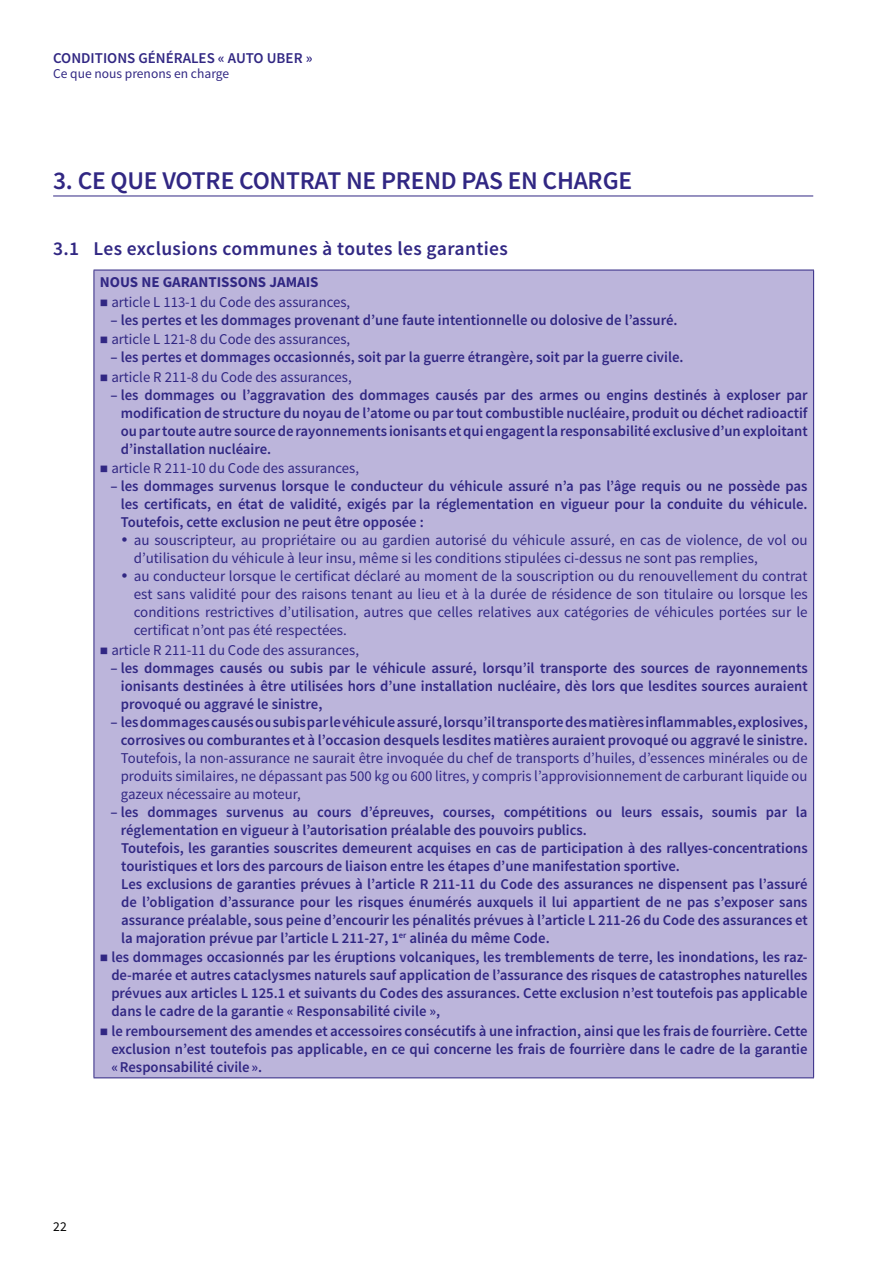
<style>
.page{position:relative;width:893px;height:1263px;background:#fff}
.page>*{position:absolute;margin:0;border:0;box-sizing:border-box;transform-origin:0 0}
.t1{font:600 25.5px "Source Sans Pro";letter-spacing:-.01em;color:#312783}
.t2{font:600 19.5px "Source Sans Pro";letter-spacing:.02em;color:#312783}
.t3{font:600 15px/18px "Source Sans Pro";color:#312783;text-align:justify}
.t4{font:15px/18px "Source Sans Pro";color:#312783;text-align:justify}
.t5{font:700 15px "Source Sans Pro";color:#312783}
.t6{font:13.5px "Source Sans Pro";color:#312783}
.t7{font:13.5px "Source Sans Pro";color:#000}
</style>
<div class="page">
<hr style="left:53px;top:196px;width:760px;height:1px;background:#312783">
<div style="left:94px;top:270px;width:720px;height:808px;background:#bcb5db"></div>
<hr style="left:94px;top:270px;width:720px;height:1px;background:#312783">
<hr style="left:94px;top:270px;width:1px;height:807px;background:#312783">
<hr style="left:813px;top:270px;width:1px;height:807px;background:#312783">
<hr style="left:94px;top:1077px;width:720px;height:1px;background:#312783">
<p class="t3" style="left:53px;top:50px;width:261px">CONDITIONS GÉNÉRALES « AUTO UBER »</p>
<p class="t6" style="left:53px;top:66px;width:178px">Ce que nous prenons en charge</p>
<h1 class="t1" style="left:53px;top:165px;width:580px">3. CE QUE VOTRE CONTRAT NE PREND PAS EN CHARGE</h1>
<h2 class="t2" style="left:53px;top:236px;width:456px">3.1 Les exclusions communes à toutes les garanties</h2>
<p class="t5" style="left:100px;top:273px;width:220px">NOUS NE GARANTISSONS JAMAIS</p>
<p class="t4" style="left:100px;top:293px;width:252px">■ article L 113-1 du Code des assurances,</p>
<p class="t3" style="left:111px;top:311px;width:568px">– les pertes et les dommages provenant d’une faute intentionnelle ou dolosive de l’assuré.</p>
<p class="t4" style="left:100px;top:331px;width:252px">■ article L 121-8 du Code des assurances,</p>
<p class="t3" style="left:111px;top:349px;width:574px">– les pertes et dommages occasionnés, soit par la guerre étrangère, soit par la guerre civile.</p>
<p class="t4" style="left:100px;top:368px;width:253px">■ article R 211-8 du Code des assurances,</p>
<p class="t3" style="left:121px;top:386px;width:688px;text-indent:-10px">– les dommages ou l’aggravation des dommages causés par des armes ou engins destinés à exploser par modification de structure du noyau de l’atome ou par tout combustible nucléaire, produit ou déchet radioactif ou par toute autre source de rayonnements ionisants et qui engagent la responsabilité exclusive d’un exploitant d’installation nucléaire.</p>
<p class="t4" style="left:100px;top:460px;width:261px">■ article R 211-10 du Code des assurances,</p>
<p class="t3" style="left:121px;top:478px;width:688px;text-indent:-10px">– les dommages survenus lorsque le conducteur du véhicule assuré n’a pas l’âge requis ou ne possède pas les certificats, en état de validité, exigés par la réglementation en vigueur pour la conduite du véhicule.<br>Toutefois, cette exclusion ne peut être opposée :</p>
<p class="t4" style="left:134px;top:532px;width:675px;text-indent:-12px">• au souscripteur, au propriétaire ou au gardien autorisé du véhicule assuré, en cas de violence, de vol ou d’utilisation du véhicule à leur insu, même si les conditions stipulées ci-dessus ne sont pas remplies,</p>
<p class="t4" style="left:134px;top:568px;width:676px;text-indent:-12px">• au conducteur lorsque le certificat déclaré au moment de la souscription ou du renouvellement du contrat est sans validité pour des raisons tenant au lieu et à la durée de résidence de son titulaire ou lorsque les conditions restrictives d’utilisation, autres que celles relatives aux catégories de véhicules portées sur le certificat n’ont pas été respectées.</p>
<p class="t4" style="left:100px;top:641px;width:261px">■ article R 211-11 du Code des assurances,</p>
<p class="t3" style="left:121px;top:659px;width:688px;text-indent:-10px">– les dommages causés ou subis par le véhicule assuré, lorsqu’il transporte des sources de rayonnements ionisants destinées à être utilisées hors d’une installation nucléaire, dès lors que lesdites sources auraient provoqué ou aggravé le sinistre,</p>
<p class="t3" style="left:111px;top:713px;width:699px;text-align:right">– les dommages causés ou subis par le véhicule assuré, lorsqu’il transporte des matières inflammables, explosives, corrosives ou comburantes et à l’occasion desquels lesdites matières auraient provoqué ou aggravé le sinistre.</p>
<p class="t4" style="left:121px;top:749px;width:688px">Toutefois, la non-assurance ne saurait être invoquée du chef de transports d’huiles, d’essences minérales ou de produits similaires, ne dépassant pas 500 kg ou 600 litres, y compris l’approvisionnement de carburant liquide ou gazeux nécessaire au moteur,</p>
<p class="t3" style="left:121px;top:803px;width:688px;text-align:left;text-indent:-10px">– les dommages survenus au cours d’épreuves, courses, compétitions ou leurs essais, soumis par la réglementation en vigueur à l’autorisation préalable des pouvoirs publics.<br>Toutefois, les garanties souscrites demeurent acquises en cas de participation à des rallyes-concentrations touristiques et lors des parcours de liaison entre les étapes d’une manifestation sportive.<br>Les exclusions de garanties prévues à l’article R 211-11 du Code des assurances ne dispensent pas l’assuré de l’obligation d’assurance pour les risques énumérés auxquels il lui appartient de ne pas s’exposer sans assurance préalable, sous peine d’encourir les pénalités prévues à l’article L 211-26 du Code des assurances et la majoration prévue par l’article L 211-27, 1<sup>er</sup> alinéa du même Code.</p>
<p class="t3" style="left:111px;top:949px;width:698px;text-indent:-11px">■ les dommages occasionnés par les éruptions volcaniques, les tremblements de terre, les inondations, les raz&shy;de-marée et autres cataclysmes naturels sauf application de l’assurance des risques de catastrophes naturelles prévues aux articles L 125.1 et suivants du Codes des assurances. Cette exclusion n’est toutefois pas applicable dans le cadre de la garantie « Responsabilité civile »,</p>
<p class="t3" style="left:111px;top:1022px;width:698px;text-indent:-11px">■ le remboursement des amendes et accessoires consécutifs à une infraction, ainsi que les frais de fourrière. Cette exclusion n’est toutefois pas applicable, en ce qui concerne les frais de fourrière dans le cadre de la garantie «Responsabilité civile».</p>
<p class="t7" style="left:53px;top:1218px;width:15px">22</p>
</div>
